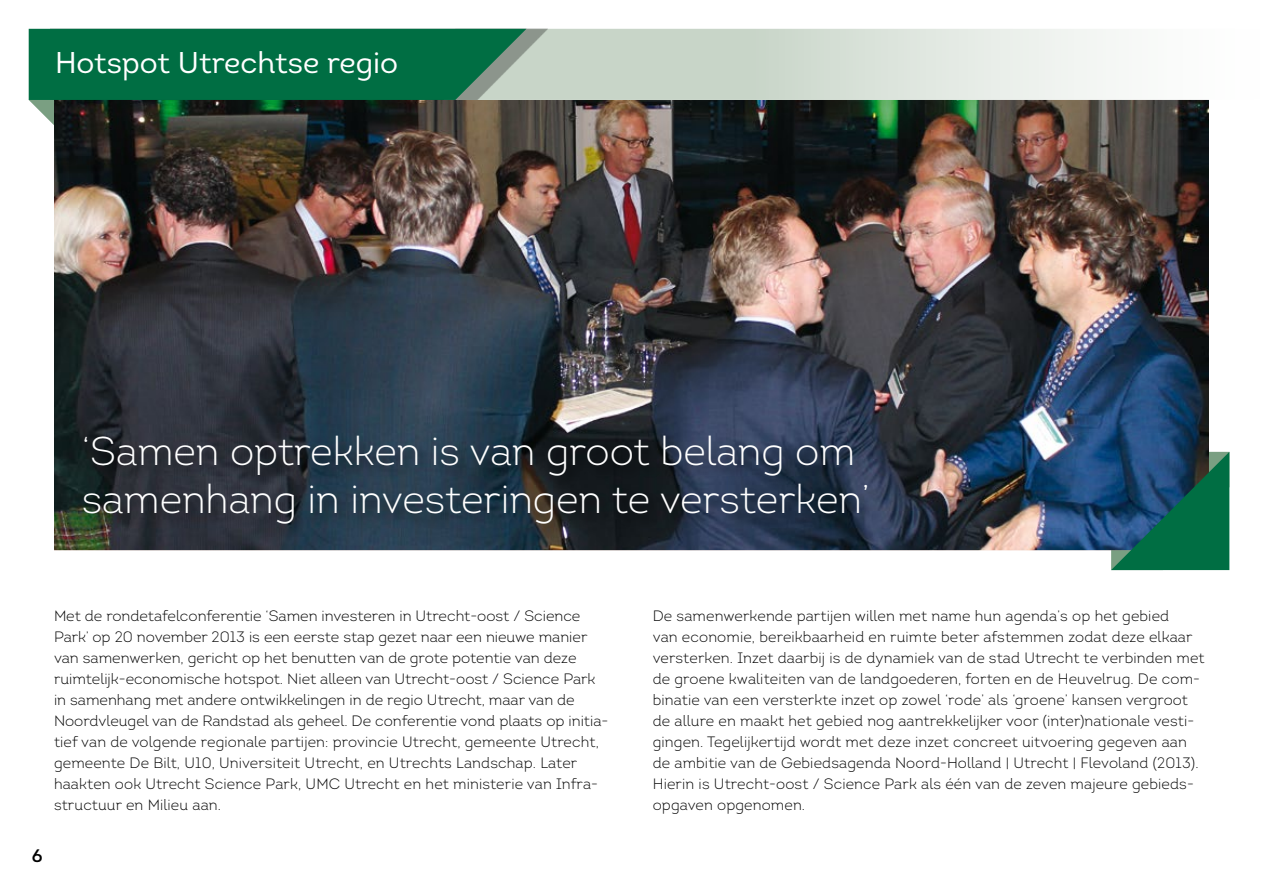
<style>
.page{position:relative;width:1263px;height:893px;background:#fff}
.page>*{position:absolute;margin:0;border:0;box-sizing:border-box;transform-origin:0 0}
.t1{font:300 40.05px/48px "Intro";color:#fff}
.t2{font:30px "Intro Book Alt";color:#fff}
.t3{font:18px "Intro";color:#000}
.t4{font:300 15px/21px "Intro";letter-spacing:.005em;color:#000}
</style>
<div class="page">
<img style="left:54px;top:100px;width:1155px;height:450px">
<svg style="left:548px;top:29px;width:661px;height:71px"></svg>
<div style="left:50px;top:29px;width:498px;height:71px;background:#000;opacity:.3"></div>
<svg style="left:29px;top:29px;width:497px;height:99px;background:#176343"></svg>
<svg style="left:1111px;top:452px;width:118px;height:118px;background:#125b5a"></svg>
<div style="left:82px;top:434px;width:799px;height:104px;background:#000;opacity:.5"></div>
<h2 class="t2" style="left:55px;top:44px;width:344px">Hotspot Utrechtse regio</h2>
<h1 class="t1" style="left:82px;top:427px;width:790px">‘Samen optrekken is van groot belang om samenhang in investeringen te versterken’</h1>
<p class="t4" style="left:54px;top:605px;width:556px">Met de rondetafelconferentie ‘Samen investeren in Utrecht-oost / Science Park’ op 20 november 2013 is een eerste stap gezet naar een nieuwe manier van samenwerken, gericht op het benutten van de grote potentie van deze ruimtelijk-economische hotspot. Niet alleen van Utrecht-oost / Science Park in samenhang met andere ontwikkelingen in de regio Utrecht, maar van de Noordvleugel van de Randstad als geheel. De conferentie vond plaats op initia&shy;tief van de volgende regionale partijen: provincie Utrecht, gemeente Utrecht, gemeente De Bilt, U10, Universiteit Utrecht, en Utrechts Landschap. Later haakten ook Utrecht Science Park, UMC Utrecht en het ministerie van Infra&shy;structuur en Milieu aan.</p>
<p class="t4" style="left:653px;top:605px;width:553px">De samenwerkende partijen willen met name hun agenda’s op het gebied<br>van economie, bereikbaarheid en ruimte beter afstemmen zodat deze elkaar versterken. Inzet daarbij is de dynamiek van de stad Utrecht te verbinden met de groene kwaliteiten van de landgoederen, forten en de Heuvelrug. De com&shy;binatie van een versterkte inzet op zowel ‘rode’ als ‘groene’ kansen vergroot de allure en maakt het gebied nog aantrekkelijker voor (inter)nationale vesti&shy;gingen. Tegelijkertijd wordt met deze inzet concreet uitvoering gegeven aan de ambitie van de Gebiedsagenda Noord-Holland | Utrecht | Flevoland (2013).<br>Hierin is Utrecht-oost / Science Park als één van de zeven majeure gebieds&shy;opgaven opgenomen.</p>
<p class="t3" style="left:32px;top:844px;width:12px">6</p>
</div>
